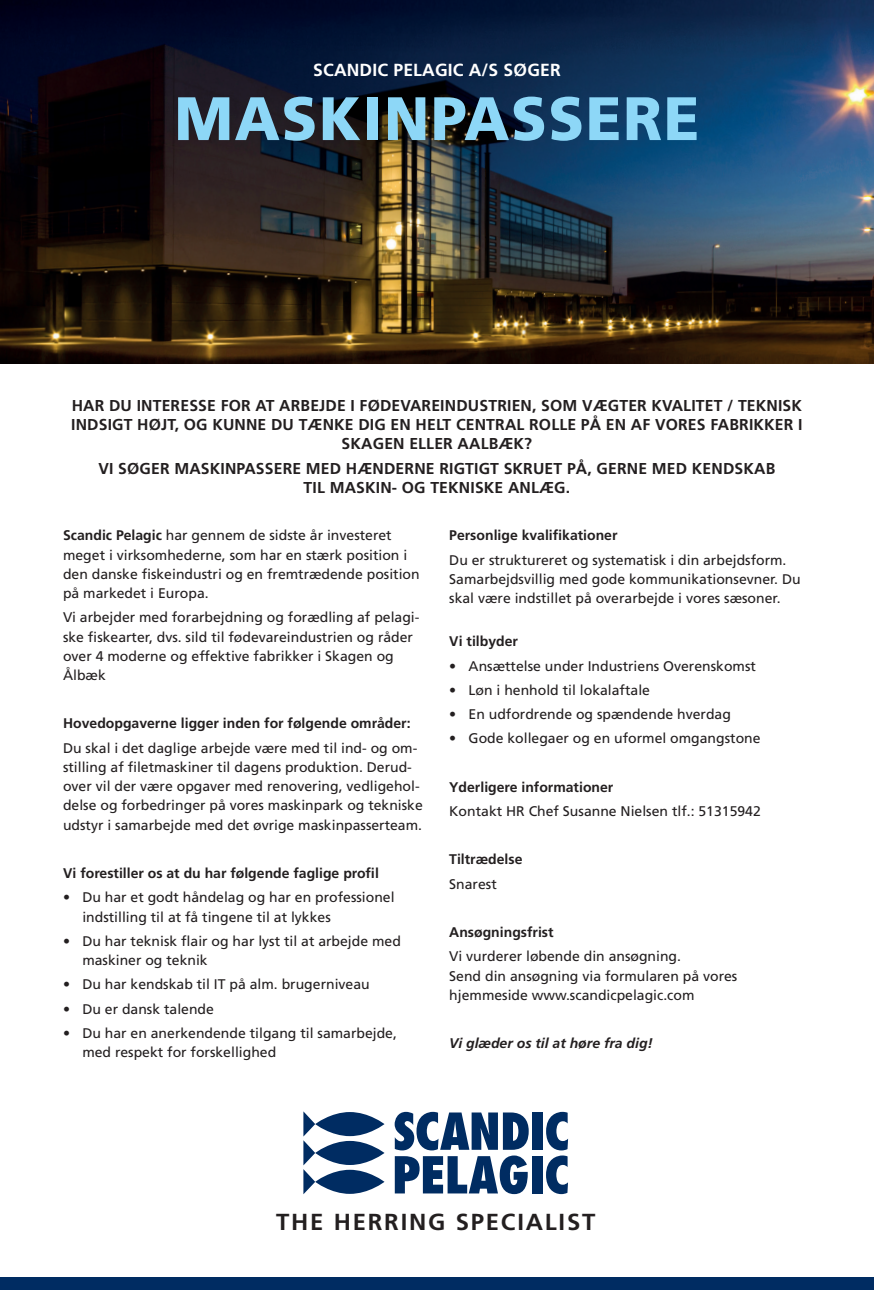
<style>
.page{position:relative;width:874px;height:1290px;background:#fff}
.page>*{position:absolute;margin:0;border:0;box-sizing:border-box;transform-origin:0 0}
.t1{font:900 61.25px "Frutiger";letter-spacing:.03em;color:#8dd7f7;scale:.95 1}
.t2{font:700 23.28px "Frutiger";letter-spacing:.075em;color:#231f20}
.t3{font:700 17.5px "Frutiger";letter-spacing:.01em;color:#fff}
.t4{font:700 15.75px/19.2px "Frutiger";letter-spacing:.01em;color:#231f20;text-align:center}
.t5{font:14px/19.2px "Frutiger";color:#231f20}
.t6{font:700 14px "Frutiger";color:#231f20}
.t7{font:italic 700 14px "Frutiger";color:#231f20}
.s1{font-weight:700}
</style>
<div class="page">
<img style="left:0;top:0;width:873px;height:363px">
<div style="left:0;top:1277px;width:873px;height:13px;background:#002c62"></div>
<div style="left:532px;top:1112px;width:10px;height:38px;background:#002c62"></div>
<svg style="left:394px;top:1112px;width:134px;height:82px"></svg>
<div style="left:532px;top:1156px;width:10px;height:37px;background:#002c62"></div>
<svg style="left:546px;top:1112px;width:21px;height:82px"></svg>
<svg style="left:315px;top:1112px;width:69px;height:24px"></svg>
<svg style="left:315px;top:1141px;width:69px;height:24px"></svg>
<svg style="left:315px;top:1170px;width:69px;height:24px"></svg>
<svg style="left:303px;top:1111px;width:12px;height:83px"></svg>
<p class="t3" style="left:313px;top:60px;width:249px">SCANDIC PELAGIC A/S SØGER</p>
<h1 class="t1" style="left:174px;top:82px;width:553px">MASKINPASSERE</h1>
<p class="t4" style="left:71px;top:396px;width:732px">HAR DU INTERESSE FOR AT ARBEJDE I FØDEVAREINDUSTRIEN, SOM VÆGTER KVALITET / TEKNISK<br>INDSIGT HØJT, OG KUNNE DU TÆNKE DIG EN HELT CENTRAL ROLLE PÅ EN AF VORES FABRIKKER I<br>SKAGEN ELLER AALBÆK?</p>
<p class="t4" style="left:98px;top:458px;width:678px">VI SØGER MASKINPASSERE MED HÆNDERNE RIGTIGT SKRUET PÅ, GERNE MED KENDSKAB<br>TIL MASKIN- OG TEKNISKE ANLÆG.</p>
<p class="t5" style="left:63px;top:526px;width:358px"><span class="s1">Scandic Pelagic</span> har gennem de sidste år investeret meget i virksomhederne, som har en stærk position i den danske fiskeindustri og en fremtrædende position på markedet i Europa.</p>
<p class="t5" style="left:63px;top:608px;width:358px">Vi arbejder med forarbejdning og forædling af pelagi&shy;ske fiskearter, dvs. sild til fødevareindustrien og råder over 4 moderne og effektive fabrikker i Skagen og Ålbæk</p>
<p class="t6" style="left:63px;top:715px;width:349px">Hovedopgaverne ligger inden for følgende områder:</p>
<p class="t5" style="left:63px;top:738px;width:361px">Du skal i det daglige arbejde være med til ind- og om&shy;stilling af filetmaskiner til dagens produktion. Derud&shy;over vil der være opgaver med renovering, vedligehol&shy;delse og forbedringer på vores maskinpark og tekniske udstyr i samarbejde med det øvrige maskinpasserteam.</p>
<p class="t6" style="left:63px;top:865px;width:317px">Vi forestiller os at du har følgende faglige profil</p>
<p class="t5" style="left:82px;top:888px;width:313px;text-indent:-19px">• Du har et godt håndelag og har en professionel indstilling til at få tingene til at lykkes</p>
<p class="t5" style="left:82px;top:931px;width:320px;text-indent:-19px">• Du har teknisk flair og har lyst til at arbejde med maskiner og teknik</p>
<p class="t5" style="left:63px;top:975px;width:308px">• Du har kendskab til IT på alm. brugerniveau</p>
<p class="t5" style="left:63px;top:999px;width:152px">• Du er dansk talende</p>
<p class="t5" style="left:82px;top:1023px;width:316px;text-indent:-19px">• Du har en anerkendende tilgang til samarbejde, med respekt for forskellighed</p>
<p class="t6" style="left:449px;top:527px;width:170px">Personlige kvalifikationer</p>
<p class="t5" style="left:449px;top:550px;width:353px">Du er struktureret og systematisk i din arbejdsform.<br>Samarbejdsvillig med gode kommunikationsevner. Du skal være indstillet på overarbejde i vores sæsoner.</p>
<p class="t6" style="left:449px;top:633px;width:70px">Vi tilbyder</p>
<p class="t5" style="left:449px;top:656px;width:308px">• Ansættelse under Industriens Overenskomst</p>
<p class="t5" style="left:449px;top:680px;width:202px">• Løn i henhold til lokalaftale</p>
<p class="t5" style="left:449px;top:704px;width:283px">• En udfordrende og spændende hverdag</p>
<p class="t5" style="left:449px;top:729px;width:312px">• Gode kollegaer og en uformel omgangstone</p>
<p class="t6" style="left:449px;top:779px;width:165px">Yderligere informationer</p>
<p class="t5" style="left:449px;top:801px;width:313px">Kontakt HR Chef Susanne Nielsen tlf.: 51315942</p>
<p class="t6" style="left:449px;top:851px;width:75px">Tiltrædelse</p>
<p class="t5" style="left:449px;top:874px;width:49px">Snarest</p>
<p class="t6" style="left:449px;top:924px;width:106px">Ansøgningsfrist</p>
<p class="t5" style="left:449px;top:946px;width:289px">Vi vurderer løbende din ansøgning.<br>Send din ansøgning via formularen på vores hjemmeside www.scandicpelagic.com</p>
<p class="t7" style="left:449px;top:1035px;width:205px">Vi glæder os til at høre fra dig!</p>
<h2 class="t2" style="left:276px;top:1208px;width:321px">THE HERRING SPECIALIST</h2>
</div>
